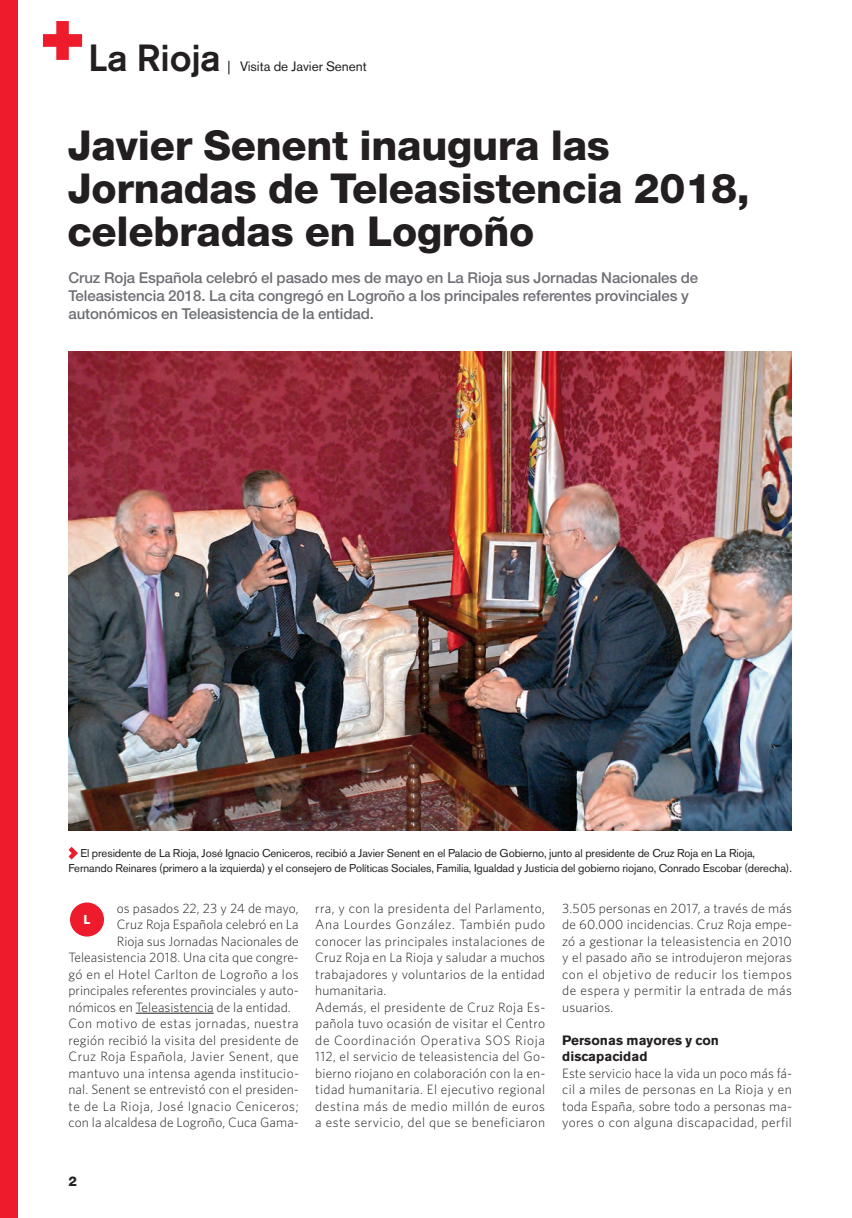
<style>
.page{position:relative;width:852px;height:1218px;background:#fff}
.page>*{position:absolute;margin:0;border:0;box-sizing:border-box;transform-origin:0 0}
.t1{font:800 41.25px/43.2px "Helvetica Neue";letter-spacing:-.005em;color:#231f20}
.t2{font:500 37.5px "Akzidenz Grotesk BE";letter-spacing:-.005em;color:#231f20}
.t3{font:500 15px/18px "Helvetica Neue";letter-spacing:-.005em;color:#6d6f74}
.t4{font:300 13.5px/16.5px "Whitney";letter-spacing:.025em;color:#231f20;text-align:justify}
.t5{font:300 13.5px "Whitney";letter-spacing:.005em;color:#231f20}
.t6{font:300 13.5px "Whitney";color:#231f20}
.t7{font:700 13.5px/16.5px "Akzidenz Grotesk BE";letter-spacing:.005em;color:#231f20}
.t8{font:13.5px "Akzidenz Grotesk BE";letter-spacing:-.005em;color:#231f20}
.t9{font:800 13.5px "Helvetica Neue";color:#231f20}
.t10{font:700 12.75px "Akzidenz Grotesk BE";color:#fff}
.t11{font:11.25px/15px "Akzidenz Grotesk BE";letter-spacing:-.01em;color:#231f20}
</style>
<div class="page">
<div style="left:0;top:0;width:18px;height:1217px;background:#ee1b2c"></div>
<hr style="left:136px;top:1012px;width:78px;height:1px;background:#231f20">
<img style="left:69px;top:351px;width:722px;height:479px">
<svg style="left:68px;top:846px;width:10px;height:13px"></svg>
<svg style="left:43px;top:21px;width:39px;height:39px"></svg>
<div style="left:70px;top:902px;width:34px;height:34px;background:#ee1b2c;border-radius:50%"></div>
<h2 class="t2" style="left:88px;top:44px;width:134px">La Rioja</h2>
<p class="t8" style="left:227px;top:61px;width:141px">| Visita de Javier Senent</p>
<h1 class="t1" style="left:67px;top:127px;width:683px">Javier Senent inaugura las<br>Jornadas de Teleasistencia 2018, celebradas en Logroño</h1>
<p class="t3" style="left:68px;top:270px;width:631px">Cruz Roja Española celebró el pasado mes de mayo en La Rioja sus Jornadas Nacionales de<br>Teleasistencia 2018. La cita congregó en Logroño a los principales referentes provinciales y autonómicos en Teleasistencia de la entidad.</p>
<p class="t11" style="left:68px;top:846px;width:724px;text-indent:12px">El presidente de La Rioja, José Ignacio Ceniceros, recibió a Javier Senent en el Palacio de Gobierno, junto al presidente de Cruz Roja en La Rioja,<br>Fernando Reinares (primero a la izquierda) y el consejero de Políticas Sociales, Familia, Igualdad y Justicia del gobierno riojano, Conrado Escobar (derecha).</p>
<p class="t5" style="left:117px;top:903px;width:183px">os pasados 22, 23 y 24 de mayo,</p>
<p class="t6" style="left:117px;top:919px;width:183px">Cruz Roja Española celebró en La</p>
<p class="t6" style="left:117px;top:936px;width:183px">Rioja sus Jornadas Nacionales de</p>
<p class="t5" style="left:68px;top:952px;width:232px">Teleasistencia 2018. Una cita que congre-</p>
<p class="t4" style="left:68px;top:966px;width:232px">gó en el Hotel Carlton de Logroño a los</p>
<p class="t5" style="left:68px;top:985px;width:232px">principales referentes provinciales y auto-</p>
<p class="t5" style="left:68px;top:1002px;width:224px">nómicos en Teleasistencia de la entidad.</p>
<p class="t4" style="left:68px;top:1016px;width:232px">Con motivo de estas jornadas, nuestra</p>
<p class="t4" style="left:68px;top:1032px;width:232px">región recibió la visita del presidente de</p>
<p class="t4" style="left:68px;top:1049px;width:232px">Cruz Roja Española, Javier Senent, que</p>
<p class="t4" style="left:68px;top:1065px;width:232px">mantuvo una intensa agenda institucio-</p>
<p class="t4" style="left:68px;top:1082px;width:232px">nal. Senent se entrevistó con el presiden-</p>
<p class="t4" style="left:68px;top:1098px;width:232px">te de La Rioja, José Ignacio Ceniceros;</p>
<p class="t4" style="left:68px;top:1115px;width:232px">con la alcaldesa de Logroño, Cuca Gama-</p>
<p class="t10" style="left:83px;top:915px;width:8px">L</p>
<p class="t4" style="left:315px;top:900px;width:231px;text-align:left">rra, y con la presidenta del Parlamento, Ana Lourdes González. También pudo conocer las principales instalaciones de Cruz Roja en La Rioja y saludar a muchos trabajadores y voluntarios de la entidad humanitaria.<br>Además, el presidente de Cruz Roja Es&shy;pañola tuvo ocasión de visitar el Centro de Coordinación Operativa SOS Rioja 112, el servicio de teleasistencia del Go&shy;bierno riojano en colaboración con la en&shy;tidad humanitaria. El ejecutivo regional destina más de medio millón de euros a este servicio, del que se beneficiaron</p>
<p class="t4" style="left:562px;top:900px;width:231px">3.505 personas en 2017, a través de más de 60.000 incidencias. Cruz Roja empe&shy;zó a gestionar la teleasistencia en 2010 y el pasado año se introdujeron mejoras con el objetivo de reducir los tiempos de espera y permitir la entrada de más usuarios.</p>
<p class="t7" style="left:562px;top:1032px;width:158px">Personas mayores y con discapacidad</p>
<p class="t4" style="left:562px;top:1065px;width:231px">Este servicio hace la vida un poco más fá&shy;cil a miles de personas en La Rioja y en toda España, sobre todo a personas ma&shy;yores o con alguna discapacidad, perfil</p>
<p class="t9" style="left:68px;top:1176px;width:10px">2</p>
</div>
